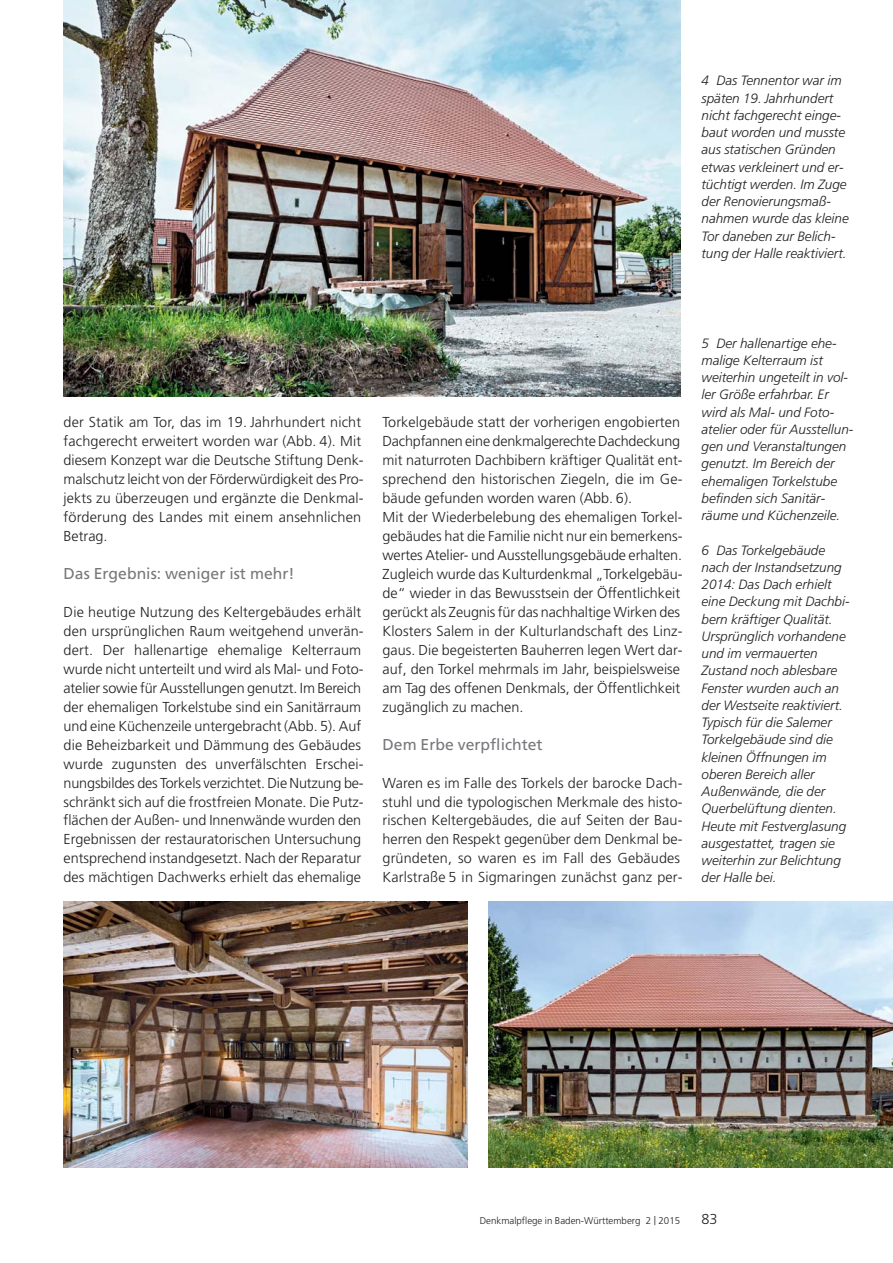
<style>
.page{position:relative;width:893px;height:1263px;background:#fff}
.page>*{position:absolute;margin:0;border:0;box-sizing:border-box;transform-origin:0 0}
.t1{font:15.75px "Frutiger";color:#77787b}
.t2{font:300 14.4px/19px "Frutiger";color:#231f20}
.t3{font:italic 300 13.5px/17.2px "Frutiger";color:#231f20}
.t4{font:300 9.75px "Frutiger";color:#231f20}
.s1{font-size:12px}
</style>
<div class="page">
<img style="left:64px;top:0;width:616px;height:396px">
<img style="left:64px;top:901px;width:404px;height:266px">
<img style="left:489px;top:901px;width:403px;height:266px">
<p class="t3" style="left:701px;top:73px;width:149px">4 Das Tennentor war im späten 19. Jahrhundert nicht fachgerecht einge&shy;baut worden und musste aus statischen Gründen etwas verkleinert und er&shy;tüchtigt werden. Im Zuge der Renovierungsmaß&shy;nahmen wurde das kleine<br>Tor daneben zur Belich&shy;tung der Halle reaktiviert.</p>
<p class="t2" style="left:64px;top:413px;width:302px">der Statik am Tor, das im 19. Jahrhundert nicht fachgerecht erweitert worden war (Abb. 4). Mit diesem Konzept war die Deutsche Stiftung Denk&shy;malschutz leicht von der Förderwürdigkeit des Pro&shy;jekts zu überzeugen und ergänzte die Denkmal&shy;förderung des Landes mit einem ansehnlichen Betrag.</p>
<p class="t1" style="left:64px;top:567px;width:233px">Das Ergebnis: weniger ist mehr!</p>
<p class="t2" style="left:64px;top:603px;width:302px">Die heutige Nutzung des Keltergebäudes erhält den ursprünglichen Raum weitgehend unverän&shy;dert. Der hallenartige ehemalige Kelterraum wurde nicht unterteilt und wird als Mal- und Foto - atelier sowie für Ausstellungen genutzt. Im Bereich der ehemaligen Torkelstube sind ein Sanitärraum und eine Küchenzeile untergebracht (Abb. 5). Auf die Beheizbarkeit und Dämmung des Gebäudes wurde zugunsten des unverfälschten Erschei&shy;nungsbildes des Torkels verzichtet. Die Nutzung be&shy;schränkt sich auf die frostfreien Monate. Die Putz&shy;flächen der Außen- und Innenwände wurden den Ergebnissen der restauratorischen Untersuchung entsprechend instandgesetzt. Nach der Reparatur des mächtigen Dachwerks erhielt das ehemalige</p>
<p class="t2" style="left:382px;top:413px;width:302px">Torkelgebäude statt der vorherigen engobierten Dachpfannen eine denkmalgerechte Dachdeckung mit naturroten Dachbibern kräftiger Qualität ent&shy;sprechend den historischen Ziegeln, die im Ge&shy;bäude gefunden worden waren (Abb. 6).<br>Mit der Wiederbelebung des ehemaligen Torkel&shy;gebäudes hat die Familie nicht nur ein bemerkens - wertes Atelier- und Ausstellungsgebäude erhalten.<br>Zugleich wurde das Kulturdenkmal „Torkelgebäu - de“ wieder in das Bewusstsein der Öffentlichkeit gerückt als Zeugnis für das nachhaltige Wirken des Klosters Salem in der Kulturlandschaft des Linz&shy;gaus. Die begeisterten Bauherren legen Wert dar&shy;auf, den Torkel mehrmals im Jahr, beispielsweise am Tag des offenen Denkmals, der Öffentlichkeit zugänglich zu machen.</p>
<p class="t1" style="left:382px;top:738px;width:162px">Dem Erbe verpflichtet</p>
<p class="t2" style="left:382px;top:774px;width:302px">Waren es im Falle des Torkels der barocke Dach&shy;stuhl und die typologischen Merkmale des histo&shy;rischen Keltergebäudes, die auf Seiten der Bau&shy;herren den Respekt gegenüber dem Denkmal be&shy;gründeten, so waren es im Fall des Gebäudes Karlstraße 5 in Sigmaringen zunächst ganz per-</p>
<p class="t3" style="left:701px;top:335px;width:153px">5 Der hallenartige ehe&shy;malige Kelterraum ist weiterhin ungeteilt in vol&shy;ler Größe erfahrbar. Er wird als Mal- und Foto - atelier oder für Ausstellun&shy;gen und Veranstaltungen genutzt. Im Bereich der ehemaligen Torkelstube befinden sich Sanitär&shy;räume und Küchenzeile.</p>
<p class="t3" style="left:701px;top:542px;width:150px">6 Das Torkelgebäude nach der Instandsetzung<br>2014: Das Dach erhielt eine Deckung mit Dachbi&shy;bern kräftiger Qualität.<br>Ursprünglich vorhandene und im vermauerten<br>Zustand noch ablesbare<br>Fenster wurden auch an der Westseite reaktiviert.<br>Typisch für die Salemer<br>Torkelgebäude sind die kleinen Öffnungen im oberen Bereich aller<br>Außen wände, die der<br>Querbelüftung dienten.<br>Heute mit Festverglasung ausgestattet, tragen sie weiterhin zur Belichtung der Halle bei.</p>
<p class="t4" style="left:480px;top:1217px;width:202px">Denkmalpflege in Baden-Württemberg 2 <span class="s1">|</span> 2015</p>
<p class="t2" style="left:701px;top:1211px;width:18px">83</p>
</div>
